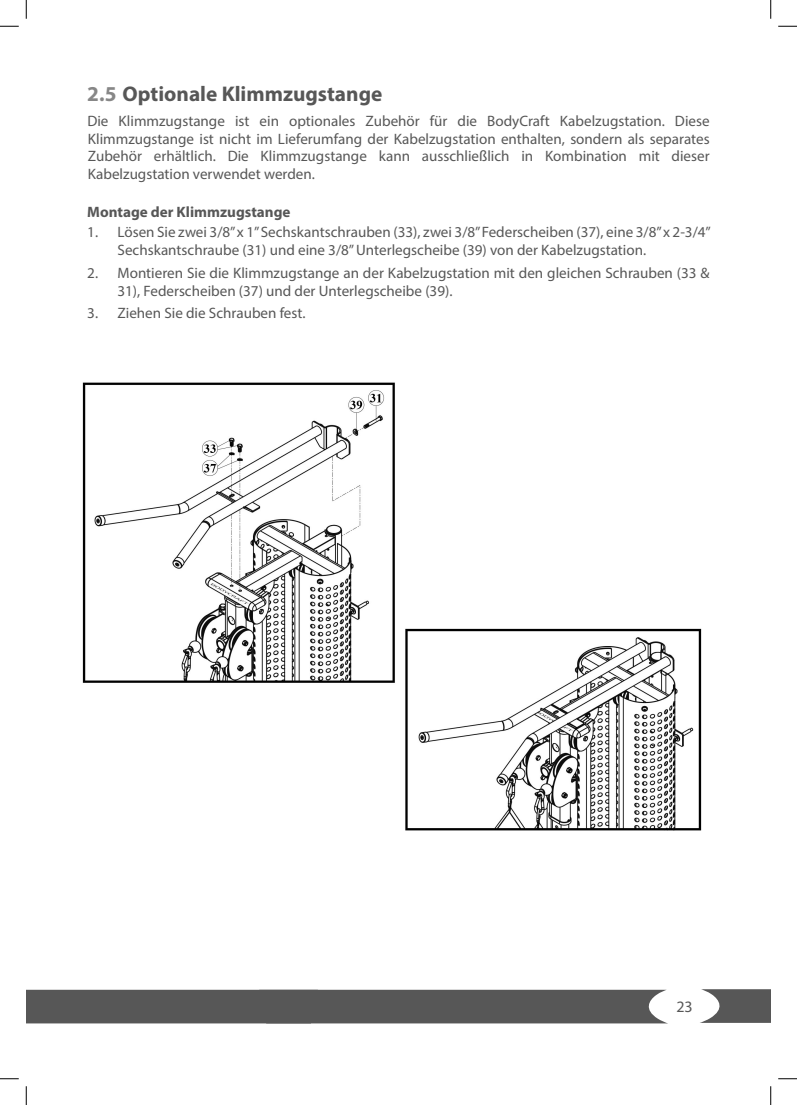
<style>
.page{position:relative;width:797px;height:1105px;background:#fff}
.page>*{position:absolute;margin:0;border:0;box-sizing:border-box;transform-origin:0 0}
.t1{font:700 21.25px "Myriad Pro";color:#575757}
.t2{font:16px "Myriad Pro";color:#575757}
.t3{font:15.12px/17.8px "Myriad Pro";color:#575757}
.Fließtext_Fett{font:700 15.12px "Myriad Pro";color:#575757}
.s1{color:#878787}
</style>
<div class="page">
<img style="left:82px;top:382px;width:313px;height:301px">
<img style="left:405px;top:628px;width:297px;height:203px">
<div style="left:26px;top:990px;width:641px;height:33px;background:#575757"></div>
<svg style="left:700px;top:989px;width:70px;height:34px"></svg>
<svg style="left:0;top:25px;width:19px;height:2px"></svg>
<svg style="left:778px;top:25px;width:19px;height:2px"></svg>
<svg style="left:0;top:1078px;width:19px;height:1px"></svg>
<svg style="left:778px;top:1078px;width:19px;height:1px"></svg>
<svg style="left:25px;top:0;width:2px;height:19px"></svg>
<svg style="left:25px;top:1086px;width:2px;height:19px"></svg>
<svg style="left:770px;top:0;width:1px;height:19px"></svg>
<svg style="left:770px;top:1086px;width:1px;height:19px"></svg>
<p class="t1" style="left:87px;top:80px;width:296px"><span class="s1">2.5</span> Optionale Klimmzugstange</p>
<p class="t3" style="left:87px;top:112px;width:623px;text-align:justify">Die Klimmzugstange ist ein optionales Zubehör für die BodyCraft Kabelzugstation. Diese Klimmzugstange ist nicht im Lieferumfang der Kabelzugstation enthalten, sondern als separates Zubehör erhältlich. Die Klimmzugstange kann ausschließlich in Kombination mit dieser Kabelzugstation verwendet werden.</p>
<p class="Fließtext_Fett" style="left:87px;top:202px;width:205px">Montage der Klimmzugstange</p>
<p class="t3" style="left:117px;top:223px;width:595px;text-indent:-30px">1. Lösen Sie zwei 3/8” x 1” Sechskantschrauben (33), zwei 3/8” Federscheiben (37), eine 3/8” x 2-3/4”<br>Sechskantschraube (31) und eine 3/8” Unterlegscheibe (39) von der Kabelzugstation.</p>
<p class="t3" style="left:117px;top:264px;width:593px;text-indent:-30px">2. Montieren Sie die Klimmzugstange an der Kabelzugstation mit den gleichen Schrauben (33 &amp;<br>31), Federscheiben (37) und der Unterlegscheibe (39).</p>
<p class="t3" style="left:87px;top:304px;width:220px">3. Ziehen Sie die Schrauben fest.</p>
<p class="t2" style="left:676px;top:997px;width:18px">23</p>
</div>
